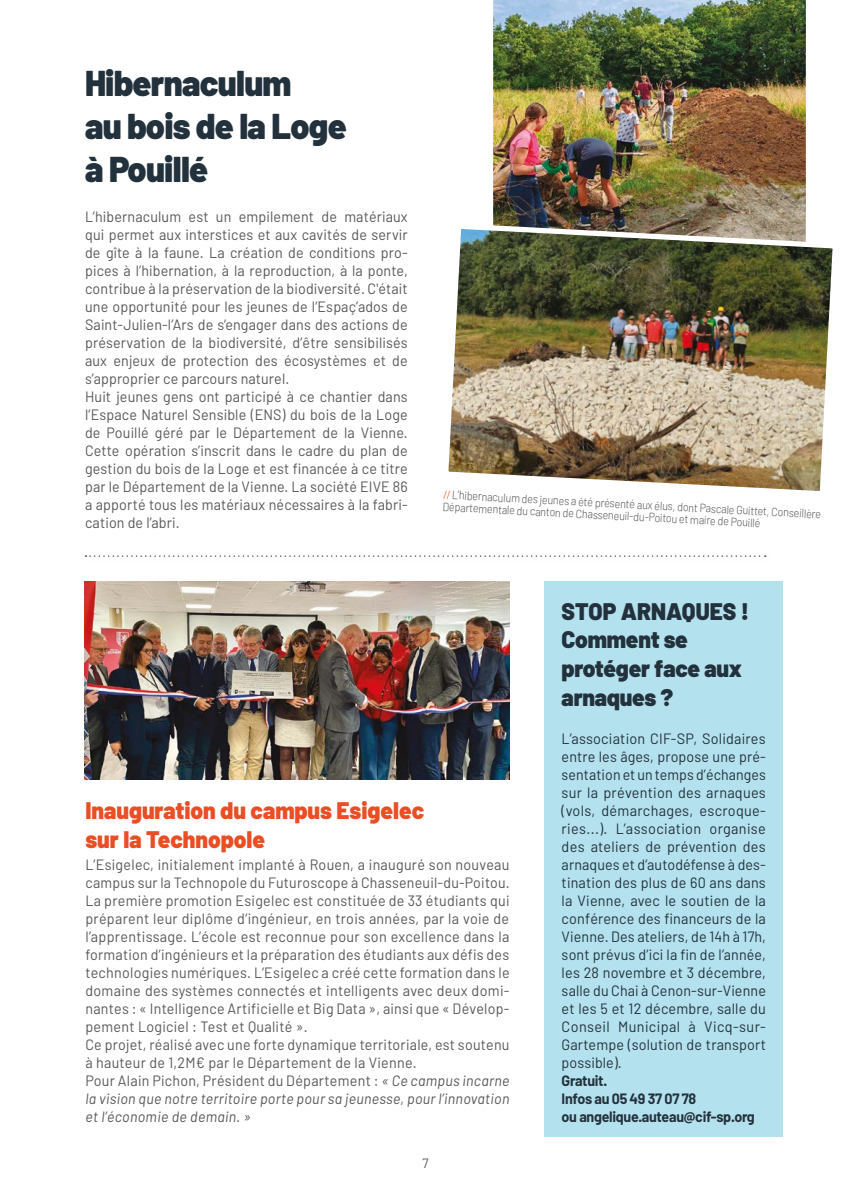
<style>
.page{position:relative;width:851px;height:1191px;background:#fff}
.page>*{position:absolute;margin:0;border:0;box-sizing:border-box;transform-origin:0 0}
.t1{font:900 36px/43.2px "Barlow";letter-spacing:-.02em;color:#23313c;scale:.95 1}
.t2{font:900 24px/28.8px "Barlow";letter-spacing:-.01em;color:#23313c;scale:.95 1}
.t3{font:900 24px/28.8px "Barlow";color:#e94e24;scale:.95 1}
.t4{font:15px/18px "Barlow";letter-spacing:.01em;color:#575756;scale:.95 1}
.t5{font:15px/18px "Barlow";letter-spacing:.01em;color:#23313c;text-align:justify;scale:.96 1}
.t6{font:700 15px/18px "Barlow";letter-spacing:-.02em;color:#23313c;scale:.95 1}
.t7{font:13.5px "Barlow";color:#575756;scale:.95 1}
.t8{font:300 12px/12px "Barlow";color:#575756;scale:.9 1}
.s1{color:#e94e1b}
.s2{font-style:italic}
</style>
<div class="page">
<div style="left:544px;top:582px;width:239px;height:555px;background:#b3e1ed"></div>
<img style="left:493px;top:0;width:313px;height:221px">
<img style="left:448px;top:221px;width:385px;height:270px">
<svg style="left:85px;top:555px;width:680px;height:2px"></svg>
<img style="left:85px;top:582px;width:424px;height:198px">
<h1 class="t1" style="left:85px;top:61px;width:277px">Hibernaculum<br>au bois de la Loge à Pouillé</h1>
<p class="t4" style="left:85px;top:207px;width:341px">L’hibernaculum est un empilement de matériaux qui permet aux interstices et aux cavités de servir de gîte à la faune. La création de conditions pro&shy;pices à l’hibernation, à la reproduction, à la ponte, contribue à la préservation de la biodiversité. C'était une opportunité pour les jeunes de l’Espaç’ados de Saint-Julien-l’Ars de s’engager dans des actions de préservation de la biodiversité, d’être sensibilisés aux enjeux de protection des écosystèmes et de s’approprier ce parcours naturel.<br>Huit jeunes gens ont participé à ce chantier dans l’Espace Naturel Sensible (ENS) du bois de la Loge de Pouillé géré par le Département de la Vienne.<br>Cette opération s’inscrit dans le cadre du plan de gestion du bois de la Loge et est financée à ce titre par le Département de la Vienne. La société EIVE 86 a apporté tous les matériaux nécessaires à la fabri&shy;cation de l’abri.</p>
<p class="t8" style="left:443px;top:488px;width:422px;rotate:3deg"><span class="s1">//</span> L’hibernaculum des jeunes a été présenté aux élus, dont Pascale Guittet, Conseillère<br>Départementale du canton de Chasseneuil-du-Poitou et maire de Pouillé</p>
<h2 class="t3" style="left:85px;top:796px;width:358px">Inauguration du campus Esigelec sur la Technopole</h2>
<p class="t4" style="left:85px;top:855px;width:448px">L’Esigelec, initialement implanté à Rouen, a inauguré son nouveau campus sur la Technopole du Futuroscope à Chasseneuil-du-Poitou.<br>La première promotion Esigelec est constituée de 33 étudiants qui préparent leur diplôme d’ingénieur, en trois années, par la voie de l’apprentissage. L’école est reconnue pour son excellence dans la formation d’ingénieurs et la préparation des étudiants aux défis des technologies numériques. L’Esigelec a créé cette formation dans le domaine des systèmes connectés et intelligents avec deux domi&shy;nantes : « Intelligence Artificielle et Big Data », ainsi que « Dévelop&shy;pement Logiciel : Test et Qualité ».<br>Ce projet, réalisé avec une forte dynamique territoriale, est soutenu à hauteur de 1,2M€ par le Département de la Vienne.<br>Pour Alain Pichon, Président du Département : <span class="s2">« Ce campus incarne la vision que notre territoire porte pour sa jeunesse, pour l’innovation et l’économie de demain. »</span></p>
<p class="t7" style="left:422px;top:1155px;width:8px">7</p>
<h2 class="t2" style="left:561px;top:596px;width:199px">STOP ARNAQUES !<br>Comment se protéger face aux arnaques ?</h2>
<p class="t5" style="left:561px;top:729px;width:214px">L’association CIF-SP, Solidaires entre les âges, propose une pré&shy;sentation et un temps d’échanges sur la prévention des arnaques (vols, démarchages, escroque&shy;ries...). L’association organise des ateliers de prévention des arnaques et d’autodéfense à des&shy;tination des plus de 60 ans dans la Vienne, avec le soutien de la conférence des financeurs de la Vienne. Des ateliers, de 14h à 17h, sont prévus d’ici la fin de l’année, les 28 novembre et 3 décembre, salle du Chai à Cenon-sur-Vienne et les 5 et 12 décembre, salle du Conseil Municipal à Vicq-sur-Gartempe (solution de transport possible).</p>
<p class="t6" style="left:561px;top:1071px;width:205px">Gratuit.<br>Infos au 05 49 37 07 78<br>ou angelique.auteau@cif-sp.org</p>
</div>
